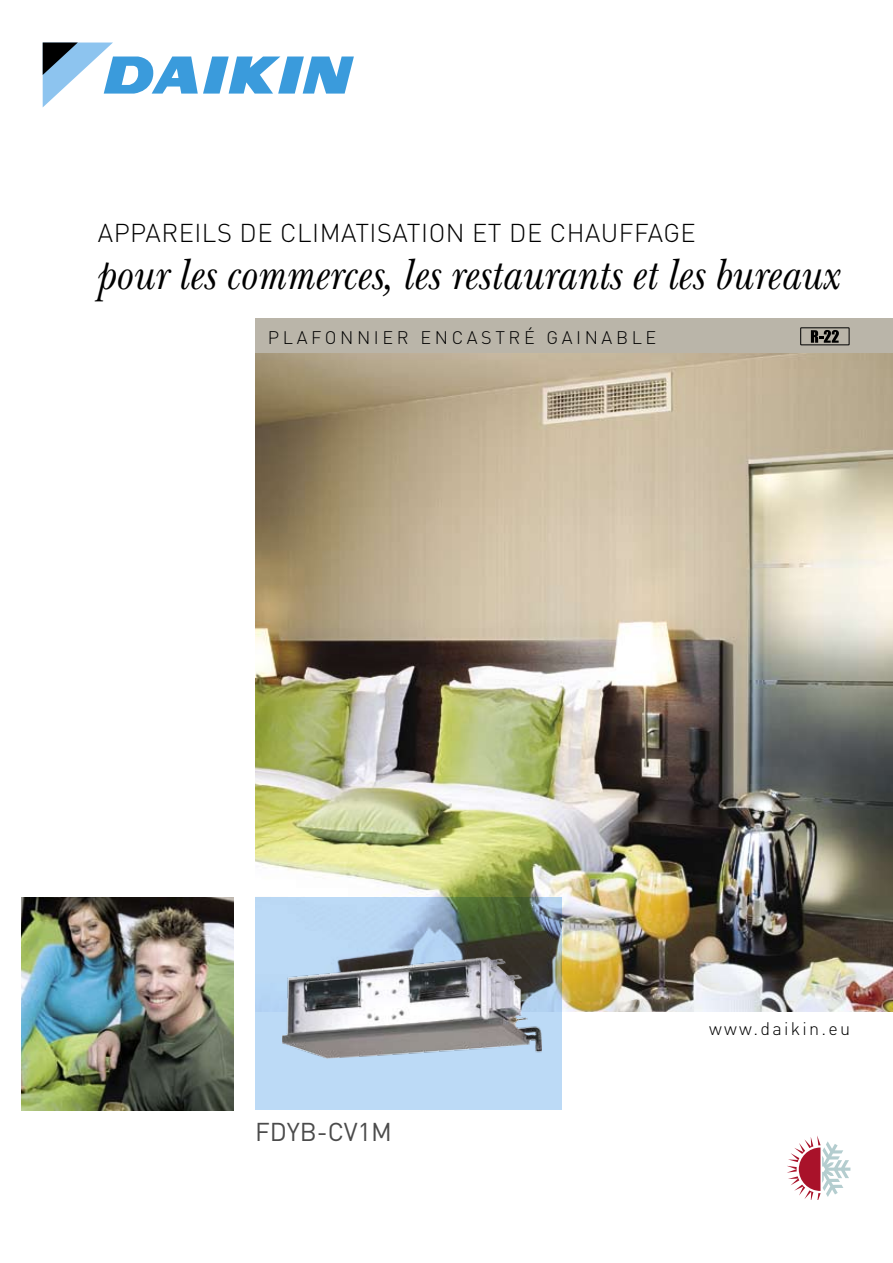
<style>
.page{position:relative;width:893px;height:1263px;background:#fff}
.page>*{position:absolute;margin:0;border:0;box-sizing:border-box;transform-origin:0 0}
.t1{font:italic 45px "New Baskerville ITC";color:#000;scale:.86 1}
.t2{font:300 25.5px "DIN";letter-spacing:.02em;color:#000}
.t3{font:25.5px "DIN";color:#4b4b4b}
.t4{font:300 18px "DIN";letter-spacing:.2em;color:#000}
.t5{font:300 18px "DIN";letter-spacing:.125em;color:#000}
</style>
<div class="page">
<img style="left:255px;top:353px;width:638px;height:658px">
<div style="left:255px;top:319px;width:638px;height:34px;background:#bab5a9"></div>
<svg style="left:787px;top:1136px;width:63px;height:63px"></svg>
<svg style="left:43px;top:43px;width:311px;height:64px"></svg>
<svg style="left:255px;top:897px;width:306px;height:213px;background:#a6c1d4"></svg>
<img style="left:21px;top:897px;width:213px;height:213px">
<div style="left:800px;top:327px;width:49px;height:18px;border:1px solid #000"></div>
<svg style="left:811px;top:330px;width:28px;height:13px"></svg>
<img style="left:282px;top:957px;width:260px;height:101px">
<p class="t2" style="left:98px;top:215px;width:599px">APPAREILS DE CLIMATISATION ET DE CHAUFFAGE</p>
<p class="t1" style="left:98px;top:249px;width:865px">pour les commerces, les restaurants et les bureaux</p>
<p class="t4" style="left:268px;top:326px;width:390px">PLAFONNIER ENCASTRÉ GAINABLE</p>
<p class="t3" style="left:255px;top:1117px;width:138px">FDYB-CV1M</p>
<p class="t5" style="left:709px;top:1016px;width:143px">www.daikin.eu</p>
</div>
